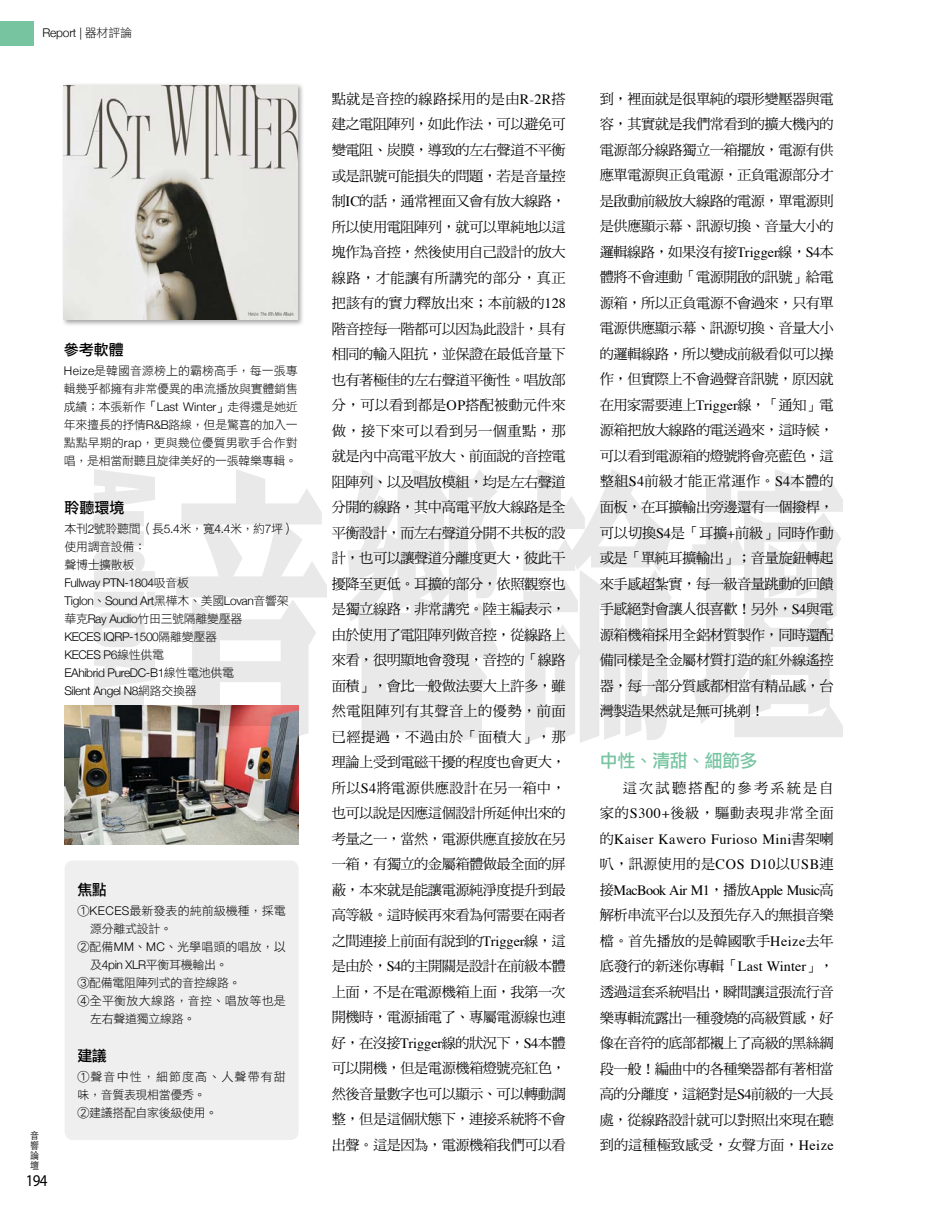
<style>
.page{position:relative;width:936px;height:1212px;background:#fff}
.page>*{position:absolute;margin:0;border:0;box-sizing:border-box;transform-origin:0 0}
.t1{font:18px "DF Li Hei Std W5";letter-spacing:-.03em;color:#77c4a1}
.t2{font:16.5px "Myriad Pro";color:#000;scale:.91 1}
.t3{font:15px "DF Li Hei Std W5";color:#000}
.t4{font:14.25px/25.5px "DF Ming Std W5";letter-spacing:-.035em;color:#000;text-align:justify}
.t5{font:14.25px/25.5px "DF Ming Std W5";letter-spacing:.15em;color:#000;text-align:right}
.t6{font:14.25px "Times";letter-spacing:.03em;color:#000}
.t7{font:14.25px "Times";letter-spacing:-.04em;color:#000}
.t8{font:12px/18px "DF Li Hei Std W3";letter-spacing:-.03em;color:#000}
.t9{font:300 12px/18px "Helvetica Neue";letter-spacing:-.03em;color:#000}
.t10{font:12px "DF Li Hei Std W3";color:#000}
.t11{font:12px "DF Li Hei Std W3";letter-spacing:.005em;color:#000}
.t12{font:12px "DF Li Hei Std W3";letter-spacing:.025em;color:#000}
.t13{font:300 9.9px/10.2px "ST Heiti TC";color:#000;text-align:justify;scale:.91 1}
.s1{font-family:"DF Li Hei Std W3";font-weight:400}
.s2{font-family:"Helvetica Neue";font-weight:300}
.s3{font-family:"Times"}
.s4{font-family:"DF Ming Std W5"}
</style>
<div class="page">
<div style="left:65px;top:860px;width:233px;height:280px;background:#efefef;border-radius:9px"></div>
<div style="left:61px;top:82px;width:243px;height:245px;background:#000;opacity:.35"></div>
<img style="left:64px;top:85px;width:234px;height:235px">
<img style="left:64px;top:706px;width:234px;height:138px">
<div style="left:0;top:21px;width:33px;height:24px;background:#77c4a1"></div>
<img style="left:94px;top:469px;width:748px;height:274px">
<p class="t9" style="left:43px;top:23px;width:91px">Report | <span class="s1">器材評論</span></p>
<p class="t3" style="left:64px;top:342px;width:61px">參考軟體</p>
<p class="t8" style="left:64px;top:361px;width:235px;text-align:justify"><span class="s2">Heize</span>是韓國音源榜上的霸榜高手，每一張專輯幾乎都擁有非常優異的串流播放與實體銷售成績；本張新作「<span class="s2">Last Winter</span>」走得還是她近年來擅長的抒情<span class="s2">R&amp;B</span>路線，但是驚喜的加入一點點早期的<span class="s2">rap</span>，更與幾位優質男歌手合作對唱，是相當耐聽且旋律美好的一張韓樂專輯。</p>
<p class="t3" style="left:64px;top:500px;width:61px">聆聽環境</p>
<p class="t8" style="left:64px;top:519px;width:232px">本刊<span class="s2">2</span>號聆聽間（長<span class="s2">5.4</span>米，寬<span class="s2">4.4</span>米，約<span class="s2">7</span>坪）使用調音設備：<br>聲博士擴散板</p>
<p class="t9" style="left:64px;top:573px;width:226px">Fullway PTN-1804<span class="s1">吸音板<br></span>Tiglon<span class="s1">、</span>Sound Art<span class="s1">黑樺木、美國</span>Lovan<span class="s1">音響架</span></p>
<p class="t8" style="left:64px;top:609px;width:180px">華克<span class="s2">Ray Audio</span>竹田三號隔離變壓器</p>
<p class="t9" style="left:64px;top:627px;width:171px">KECES IQRP-1500<span class="s1">隔離變壓器<br></span>KECES P6<span class="s1">線性供電<br></span>EAhibrid PureDC-B1<span class="s1">線性電池供電<br></span>Silent Angel N8<span class="s1">網路交換器</span></p>
<p class="t13" style="left:30px;top:1129px;width:11px">音響論壇</p>
<p class="t2" style="left:26px;top:1170px;width:25px">194</p>
<p class="t3" style="left:77px;top:881px;width:31px">焦點</p>
<p class="t10" style="left:77px;top:904px;width:210px">①<span class="s2">KECES</span>最新發表的純前級機種，採電</p>
<p class="t8" style="left:90px;top:919px;width:83px">源分離式設計。</p>
<p class="t11" style="left:77px;top:940px;width:210px">②配備<span class="s2">MM</span>、<span class="s2">MC</span>、光學唱頭的唱放，以</p>
<p class="t8" style="left:90px;top:955px;width:139px">及<span class="s2">4pin XLR</span>平衡耳機輸出。</p>
<p class="t8" style="left:77px;top:973px;width:165px">③配備電阻陣列式的音控線路。</p>
<p class="t12" style="left:77px;top:994px;width:210px">④全平衡放大線路，音控、唱放等也是</p>
<p class="t8" style="left:90px;top:1009px;width:107px">左右聲道獨立線路。</p>
<p class="t3" style="left:77px;top:1047px;width:31px">建議</p>
<p class="t8" style="left:77px;top:1067px;width:210px">①聲音中性，細節度高、人聲帶有甜味，音質表現相當優秀。<br>②建議搭配自家後級使用。</p>
<p class="t4" style="left:332px;top:86px;width:235px">點就是音控的線路採用的是由<span class="s3">R-2R</span>搭建之電阻陣列，如此作法，可以避免可變電阻、炭膜，導致的左右聲道不平衡或是訊號可能損失的問題，若是音量控制<span class="s3">IC</span>的話，通常裡面又會有放大線路，所以使用電阻陣列，就可以單純地以這塊作為音控，然後使用自己設計的放大線路，才能讓有所講究的部分，真正把該有的實力釋放出來；本前級的<span class="s3">128</span>階音控每一階都可以因為此設計，具有相同的輸入阻抗，並保證在最低音量下也有著極佳的左右聲道平衡性。唱放部分，可以看到都是<span class="s3">OP</span>搭配被動元件來做，接下來可以看到另一個重點，那就是內中高電平放大、前面說的音控電阻陣列、以及唱放模組，均是左右聲道分開的線路，其中高電平放大線路是全平衡設計，而左右聲道分開不共板的設計，也可以讓聲道分離度更大，彼此干擾降至更低。耳擴的部分，依照觀察也是獨立線路，非常講究。陸主編表示，由於使用了電阻陣列做音控，從線路上來看，很明顯地會發現，音控的「線路面積」，會比一般做法要大上許多，雖然電阻陣列有其聲音上的優勢，前面已經提過，不過由於「面積大」，那理論上受到電磁干擾的程度也會更大，所以<span class="s3">S4</span>將電源供應設計在另一箱中，也可以說是因應這個設計所延伸出來的考量之一，當然，電源供應直接放在另一箱，有獨立的金屬箱體做最全面的屏蔽，本來就是能讓電源純淨度提升到最高等級。這時候再來看為何需要在兩者之間連接上前面有說到的<span class="s3">Trigger</span>線，這是由於，<span class="s3">S4</span>的主開關是設計在前級本體上面，不是在電源機箱上面，我第一次開機時，電源插電了、專屬電源線也連好，在沒接<span class="s3">Trigger</span>線的狀況下，<span class="s3">S4</span>本體可以開機，但是電源機箱燈號亮紅色，然後音量數字也可以顯示、可以轉動調整，但是這個狀態下，連接系統將不會出聲。這是因為，電源機箱我們可以看</p>
<p class="t4" style="left:600px;top:86px;width:235px">到，裡面就是很單純的環形變壓器與電容，其實就是我們常看到的擴大機內的電源部分線路獨立一箱擺放，電源有供應單電源與正負電源，正負電源部分才是啟動前級放大線路的電源，單電源則是供應顯示幕、訊源切換、音量大小的邏輯線路，如果沒有接<span class="s3">Trigger</span>線，<span class="s3">S4</span>本體將不會連動「電源開啟的訊號」給電源箱，所以正負電源不會過來，只有單電源供應顯示幕、訊源切換、音量大小的邏輯線路，所以變成前級看似可以操作，但實際上不會過聲音訊號，原因就在用家需要連上<span class="s3">Trigger</span>線，「通知」電源箱把放大線路的電送過來，這時候，可以看到電源箱的燈號將會亮藍色，這整組<span class="s3">S4</span>前級才能正常運作。<span class="s3">S4</span>本體的面板，在耳擴輸出旁邊還有一個撥桿，可以切換<span class="s3">S4</span>是「耳擴<span class="s3">+</span>前級」同時作動或是「單純耳擴輸出」；音量旋鈕轉起來手感超紮實，每一級音量跳動的回饋手感絕對會讓人很喜歡！另外，<span class="s3">S4</span>與電源箱機箱採用全鋁材質製作，同時還配備同樣是全金屬材質打造的紅外線遙控器，每一部分質感都相當有精品感，台灣製造果然就是無可挑剃！</p>
<p class="t1" style="left:600px;top:751px;width:159px">中性、清甜、細節多</p>
<p class="t5" style="left:600px;top:775px;width:235px">這次試聽搭配的參考系統是自<br>家的<span class="s3">S300+</span>後級，驅動表現非常全面</p>
<p class="t6" style="left:600px;top:826px;width:235px"><span class="s4">的</span>Kaiser Kawero Furioso Mini<span class="s4">書架喇</span></p>
<p class="t4" style="left:600px;top:851px;width:235px">叭，訊源使用的是<span class="s3">COS D10</span>以<span class="s3">USB</span>連</p>
<p class="t7" style="left:600px;top:877px;width:235px"><span class="s4">接</span>MacBook Air M1<span class="s4">，播放</span>Apple Music<span class="s4">高</span></p>
<p class="t4" style="left:600px;top:902px;width:235px">解析串流平台以及預先存入的無損音樂檔。首先播放的是韓國歌手<span class="s3">Heize</span>去年底發行的新迷你專輯「<span class="s3">Last Winter</span>」，透過這套系統唱出，瞬間讓這張流行音樂專輯流露出一種發燒的高級質感，好像在音符的底部都襯上了高級的黑絲綢段一般！編曲中的各種樂器都有著相當高的分離度，這絕對是<span class="s3">S4</span>前級的一大長處，從線路設計就可以對照出來現在聽到的這種極致感受，女聲方面，<span class="s3">Heize</span></p>
</div>
